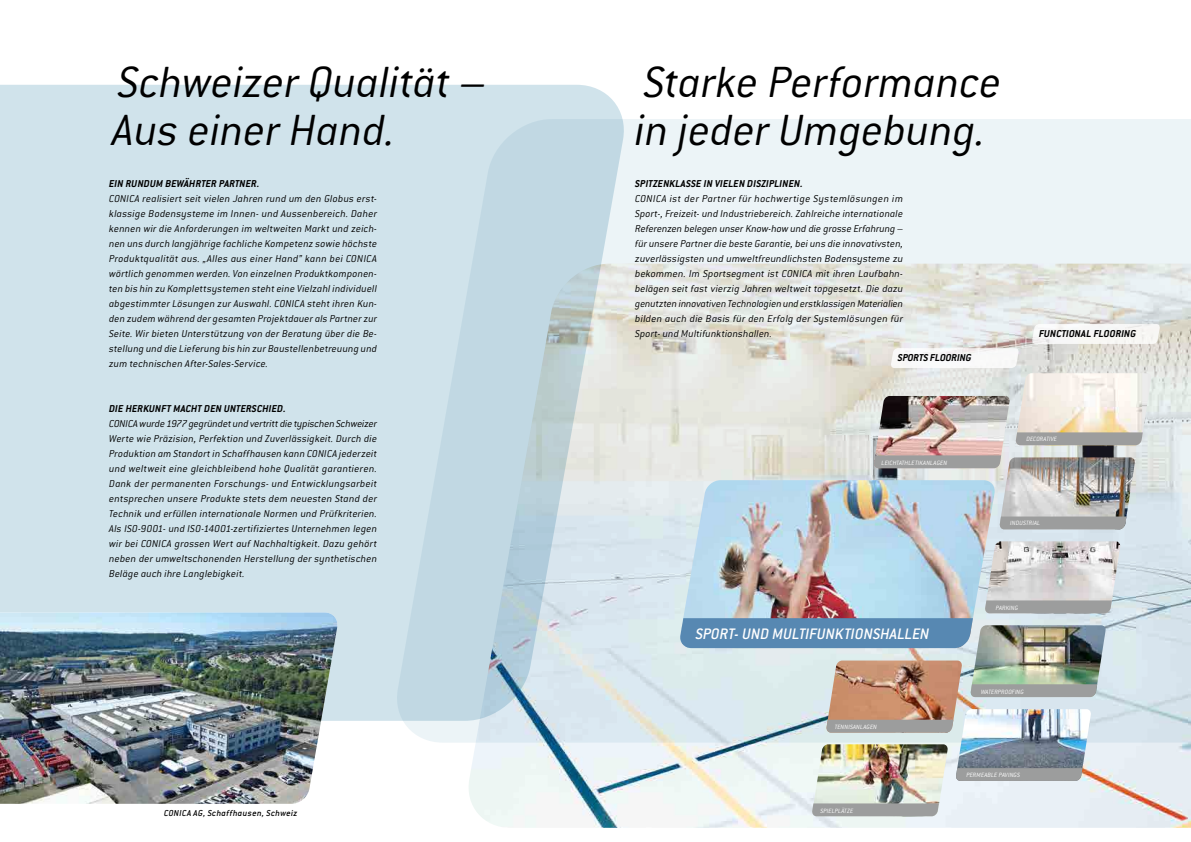
<style>
.page{position:relative;width:1191px;height:842px;background:#fff}
.page>*{position:absolute;margin:0;border:0;box-sizing:border-box;transform-origin:0 0}
.t1{font:italic 300 48px/48px "CONICA Conduit ITC";color:#000}
.t2{font:italic 500 16.7px "CONICA Conduit ITC";letter-spacing:.005em;color:#fff}
.t3{font:italic 300 11px/15px "CONICA Conduit ITC";letter-spacing:.02em;color:#000;text-align:justify}
.t4{font:italic 700 11px "CONICA Conduit ITC";letter-spacing:.015em;color:#000}
.t5{font:italic 700 11px "CONICA Conduit ITC";letter-spacing:-.005em;color:#000}
.t6{font:italic 500 9.5px "CONICA Conduit ITC";letter-spacing:.04em;color:#000}
.t7{font:italic 300 6.8px "CONICA Conduit ITC";letter-spacing:.01em;color:#fff}
</style>
<div class="page">
<div style="left:0;top:85px;width:623px;height:636px;background:#d0e3eb"></div>
<svg style="left:396px;top:119px;width:795px;height:624px;background:#dceaf0"></svg>
<img style="left:467px;top:264px;width:724px;height:564px">
<img style="left:0;top:612px;width:338px;height:192px">
<img style="left:873px;top:396px;width:137px;height:61px">
<svg style="left:873px;top:455px;width:128px;height:13px;background:#9e9d9d"></svg>
<img style="left:679px;top:480px;width:316px;height:145px">
<div style="left:679px;top:618px;width:294px;height:30px;background:#5788b2"></div>
<img style="left:826px;top:660px;width:136px;height:73px">
<svg style="left:826px;top:720px;width:127px;height:13px;background:#9e9e9e"></svg>
<img style="left:812px;top:744px;width:136px;height:72px">
<svg style="left:811px;top:803px;width:128px;height:13px;background:#9fa1a0"></svg>
<img style="left:1015px;top:373px;width:136px;height:72px">
<svg style="left:1015px;top:432px;width:127px;height:13px;background:#9fa09e"></svg>
<img style="left:985px;top:541px;width:135px;height:72px">
<svg style="left:984px;top:600px;width:127px;height:13px;background:#9fa0a0"></svg>
<img style="left:970px;top:625px;width:136px;height:72px">
<svg style="left:970px;top:684px;width:127px;height:13px;background:#9d9f9e"></svg>
<img style="left:955px;top:709px;width:136px;height:72px">
<div style="left:955px;top:768px;width:127px;height:13px;background:#9c9d9d"></div>
<img style="left:999px;top:457px;width:136px;height:72px">
<svg style="left:999px;top:516px;width:127px;height:13px;background:#9e9f9f"></svg>
<div style="left:1031px;top:324px;width:129px;height:20px;background:#f7f7f5"></div>
<svg style="left:890px;top:348px;width:129px;height:20px"></svg>
<h1 class="t1" style="left:113px;top:58px;width:374px">Schweizer Qualität –<br>Aus einer Hand.</h1>
<h1 class="t1" style="left:635px;top:58px;width:368px">Starke Performance in jeder Umgebung.</h1>
<p class="t4" style="left:109px;top:177px;width:152px">EIN RUNDUM BEWÄHRTER PARTNER.</p>
<p class="t3" style="left:109px;top:191px;width:269px">CONICA realisiert seit vielen Jahren rund um den Globus erst&shy;klassige Bodensysteme im Innen- und Aussenbereich. Daher kennen wir die Anforderungen im weltweiten Markt und zeich&shy;nen uns durch langjährige fachliche Kompetenz sowie höchste Produktqualität aus. „Alles aus einer Hand” kann bei CONICA wörtlich genommen werden. Von einzelnen Produktkomponen&shy;ten bis hin zu Komplettsystemen steht eine Vielzahl individuell abgestimmter Lösungen zur Auswahl. CONICA steht ihren Kun&shy;den zudem während der gesamten Projektdauer als Partner zur Seite. Wir bieten Unterstützung von der Beratung über die Be&shy;stellung und die Lieferung bis hin zur Baustellenbetreuung und zum technischen After-Sales-Service.</p>
<p class="t4" style="left:109px;top:402px;width:178px">DIE HERKUNFT MACHT DEN UNTERSCHIED.</p>
<p class="t3" style="left:109px;top:416px;width:269px">CONICA wurde 1977 gegründet und vertritt die typischen Schweizer Werte wie Präzision, Perfektion und Zuverlässigkeit. Durch die Produktion am Standort in Schaffhausen kann CONICA jederzeit und weltweit eine gleichbleibend hohe Qualität garantieren.<br>Dank der permanenten Forschungs- und Entwicklungsarbeit entsprechen unsere Produkte stets dem neuesten Stand der Technik und erfüllen internationale Normen und Prüfkriterien.<br>Als ISO-9001- und ISO-14001-zertifiziertes Unternehmen legen wir bei CONICA grossen Wert auf Nachhaltigkeit. Dazu gehört neben der umweltschonenden Herstellung der synthetischen Beläge auch ihre Langlebigkeit.</p>
<p class="t4" style="left:635px;top:177px;width:169px">SPITZENKLASSE IN VIELEN DISZIPLINEN.</p>
<p class="t3" style="left:635px;top:191px;width:269px">CONICA ist der Partner für hochwertige Systemlösungen im Sport-, Freizeit- und Industriebereich. Zahlreiche internationale Referenzen belegen unser Know-how und die grosse Erfahrung – für unsere Partner die beste Garantie, bei uns die innovativsten, zuverlässigsten und umweltfreundlichsten Bodensysteme zu bekommen. Im Sportsegment ist CONICA mit ihren Laufbahn&shy;belägen seit fast vierzig Jahren weltweit topgesetzt. Die dazu genutzten innovativen Technologien und erstklassigen Materialien bilden auch die Basis für den Erfolg der Systemlösungen für Sport- und Multifunktionshallen.</p>
<p class="t5" style="left:898px;top:352px;width:75px">SPORTS FLOORING</p>
<p class="t7" style="left:881px;top:459px;width:67px">LEICHTATHLETIKANLAGEN</p>
<p class="t4" style="left:1039px;top:327px;width:99px">FUNCTIONAL FLOORING</p>
<p class="t7" style="left:1026px;top:435px;width:32px">DECORATIVE</p>
<p class="t7" style="left:1010px;top:519px;width:31px">INDUSTRIAL</p>
<p class="t6" style="left:164px;top:808px;width:135px">CONICA AG, Schaffhausen, Schweiz</p>
<h2 class="t2" style="left:695px;top:624px;width:235px">SPORT- UND MULTIFUNKTIONSHALLEN</h2>
<p class="t7" style="left:834px;top:723px;width:44px">TENNISANLAGEN</p>
<p class="t7" style="left:820px;top:807px;width:34px">SPIELPLÄTZE</p>
<p class="t7" style="left:995px;top:604px;width:24px">PARKING</p>
<p class="t7" style="left:981px;top:688px;width:44px">WATERPROOFING</p>
<p class="t7" style="left:966px;top:771px;width:55px">PERMEABLE PAVINGS</p>
</div>
